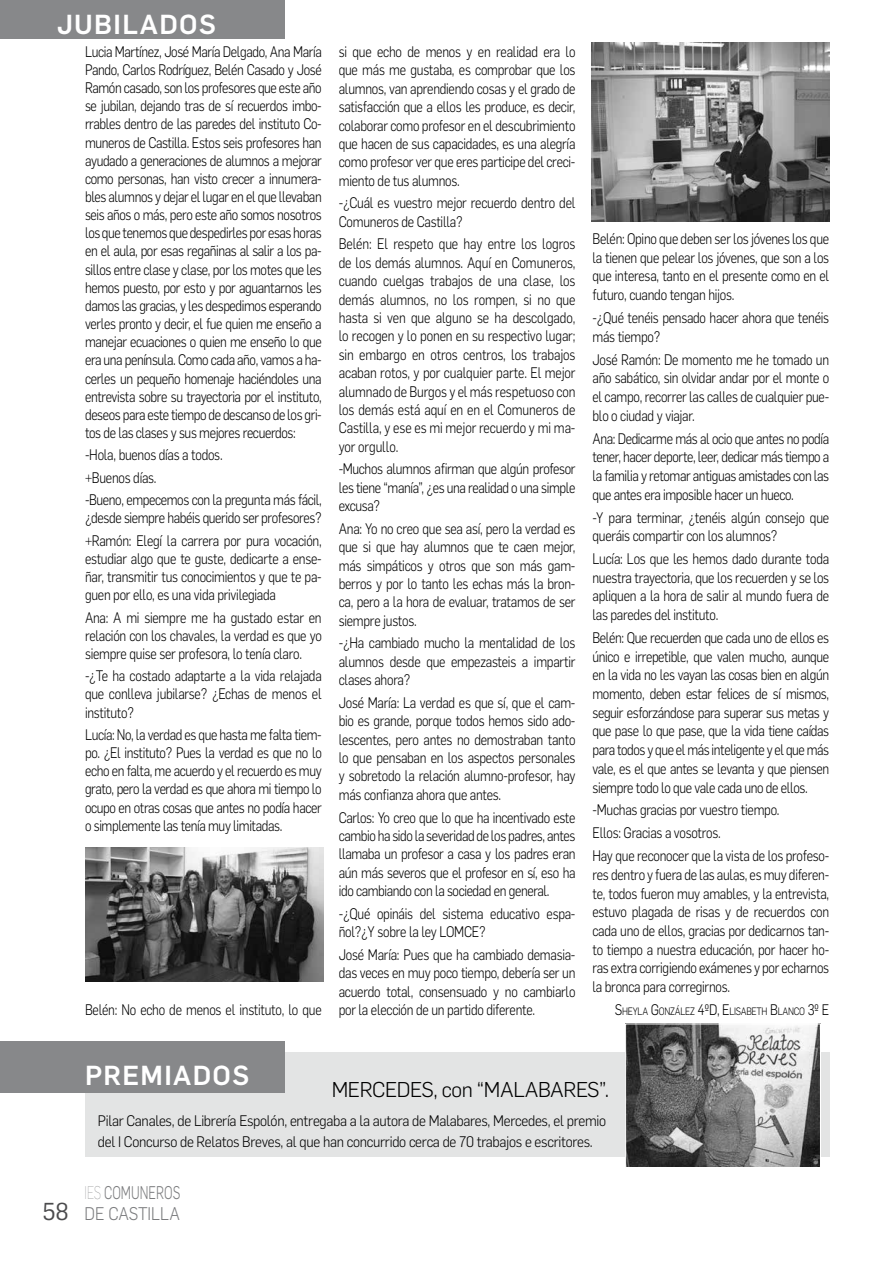
<style>
.page{position:relative;width:893px;height:1263px;background:#fff}
.page>*{position:absolute;margin:0;border:0;box-sizing:border-box;transform-origin:0 0}
.t1{font:500 27px "Flama";letter-spacing:.05em;color:#fff}
.t2{font:24px "Flama";color:#4b4b4d}
.t3{font:300 21px "Flama";letter-spacing:-.02em;color:#000}
.t4{font:300 18px/21.6px "Flama";color:#7b7c7e;scale:.72 1}
.t5{font:300 15px/18.5px "Flama";letter-spacing:-.02em;color:#000;text-align:justify;scale:.85 1}
.t6{font:300 15px/21px "Flama";letter-spacing:-.02em;color:#000;scale:.92 1}
.t7{font:300 15px "Flama";color:#000;scale:.85 1}
.t8{font:300 10.5px "Flama";letter-spacing:-.03em;color:#000;scale:.85 1}
.s1{font-size:15px}
.s2{font-weight:100}
</style>
<div class="page">
<div style="left:0;top:0;width:285px;height:38px;background:#87888a"></div>
<div style="left:85px;top:1052px;width:744px;height:105px;background:#e3e4e4"></div>
<img style="left:627px;top:1025px;width:192px;height:141px">
<div style="left:625px;top:1023px;width:196px;height:145px;border:1px solid #fff"></div>
<div style="left:0;top:1042px;width:285px;height:51px;background:#87888a"></div>
<img style="left:591px;top:43px;width:238px;height:178px">
<img style="left:85px;top:848px;width:238px;height:134px">
<h1 class="t1" style="left:57px;top:5px;width:161px">JUBILADOS</h1>
<p class="t5" style="left:85px;top:42px;width:280px">Lucia Martínez, José María Delgado, Ana María Pando, Carlos Rodríguez, Belén Casado y José Ramón casado, son los profesores que este año se jubilan, dejando tras de sí recuerdos imbo&shy;rrables dentro de las paredes del instituto Co&shy;muneros de Castilla. Estos seis profesores han ayudado a generaciones de alumnos a mejorar como personas, han visto crecer a innumera&shy;bles alumnos y dejar el lugar en el que llevaban seis años o más, pero este año somos nosotros los que tenemos que despedirles por esas horas en el aula, por esas regañinas al salir a los pa&shy;sillos entre clase y clase, por los motes que les hemos puesto, por esto y por aguantarnos les damos las gracias, y les despedimos esperando verles pronto y decir, el fue quien me enseño a manejar ecuaciones o quien me enseño lo que era una península. Como cada año, vamos a ha&shy;cerles un pequeño homenaje haciéndoles una entrevista sobre su trayectoria por el instituto, deseos para este tiempo de descanso de los gri&shy;tos de las clases y sus mejores recuerdos:</p>
<p class="t5" style="left:85px;top:443px;width:280px;line-height:22.4px;text-align:left">-Hola, buenos días a todos.<br>+Buenos días.<br>-Bueno, empecemos con la pregunta más fácil,</p>
<p class="t5" style="left:85px;top:506px;width:280px;line-height:22.4px">¿desde siempre habéis querido ser profesores? +Ramón: Elegí la carrera por pura vocación,</p>
<p class="t5" style="left:85px;top:549px;width:280px">estudiar algo que te guste, dedicarte a ense&shy;ñar, transmitir tus conocimientos y que te pa&shy;guen por ello, es una vida privilegiada</p>
<p class="t5" style="left:85px;top:607px;width:280px">Ana: A mi siempre me ha gustado estar en relación con los chavales, la verdad es que yo siempre quise ser profesora, lo tenía claro.</p>
<p class="t5" style="left:85px;top:666px;width:280px">-¿Te ha costado adaptarte a la vida relajada que conlleva jubilarse? ¿Echas de menos el instituto?</p>
<p class="t5" style="left:85px;top:725px;width:280px">Lucía: No, la verdad es que hasta me falta tiem&shy;po. ¿El instituto? Pues la verdad es que no lo echo en falta, me acuerdo y el recuerdo es muy grato, pero la verdad es que ahora mi tiempo lo ocupo en otras cosas que antes no podía hacer o simplemente las tenía muy limitadas.</p>
<p class="t5" style="left:85px;top:1000px;width:280px">Belén: No echo de menos el instituto, lo que</p>
<p class="t5" style="left:339px;top:42px;width:280px">si que echo de menos y en realidad era lo que más me gustaba, es comprobar que los alumnos, van aprendiendo cosas y el grado de satisfacción que a ellos les produce, es decir, colaborar como profesor en el descubrimiento que hacen de sus capacidades, es una alegría como profesor ver que eres participe del creci&shy;miento de tus alumnos.</p>
<p class="t5" style="left:339px;top:193px;width:280px">-¿Cuál es vuestro mejor recuerdo dentro del<br>Comuneros de Castilla?</p>
<p class="t5" style="left:339px;top:234px;width:280px">Belén: El respeto que hay entre los logros de los demás alumnos. Aquí en Comuneros, cuando cuelgas trabajos de una clase, los demás alumnos, no los rompen, si no que hasta si ven que alguno se ha descolgado, lo recogen y lo ponen en su respectivo lugar; sin embargo en otros centros, los trabajos acaban rotos, y por cualquier parte. El mejor alumnado de Burgos y el más respetuoso con los demás está aquí en en el Comuneros de Castilla, y ese es mi mejor recuerdo y mi ma&shy;yor orgullo.</p>
<p class="t5" style="left:339px;top:459px;width:280px">-Muchos alumnos afirman que algún profesor les tiene “manía”, ¿es una realidad o una simple excusa?</p>
<p class="t5" style="left:339px;top:518px;width:280px">Ana: Yo no creo que sea así, pero la verdad es que si que hay alumnos que te caen mejor, más simpáticos y otros que son más gam&shy;berros y por lo tanto les echas más la bron&shy;ca, pero a la hora de evaluar, tratamos de ser siempre justos.</p>
<p class="t5" style="left:339px;top:633px;width:280px">-¿Ha cambiado mucho la mentalidad de los alumnos desde que empezasteis a impartir clases ahora?</p>
<p class="t5" style="left:339px;top:692px;width:280px">José María: La verdad es que sí, que el cam&shy;bio es grande, porque todos hemos sido ado&shy;lescentes, pero antes no demostraban tanto lo que pensaban en los aspectos personales y sobretodo la relación alumno-profesor, hay más confianza ahora que antes.</p>
<p class="t5" style="left:339px;top:807px;width:280px">Carlos: Yo creo que lo que ha incentivado este cambio ha sido la severidad de los padres, antes llamaba un profesor a casa y los padres eran aún más severos que el profesor en sí, eso ha ido cambiando con la sociedad en general.</p>
<p class="t5" style="left:339px;top:903px;width:280px">-¿Qué opináis del sistema educativo espa&shy;ñol?¿Y sobre la ley LOMCE?</p>
<p class="t5" style="left:339px;top:944px;width:280px">José María: Pues que ha cambiado demasia&shy;das veces en muy poco tiempo, debería ser un acuerdo total, consensuado y no cambiarlo por la elección de un partido diferente.</p>
<p class="t5" style="left:592px;top:228px;width:280px">Belén: Opino que deben ser los jóvenes los que la tienen que pelear los jóvenes, que son a los que interesa, tanto en el presente como en el futuro, cuando tengan hijos.</p>
<p class="t5" style="left:592px;top:307px;width:280px">-¿Qué tenéis pensado hacer ahora que tenéis más tiempo?</p>
<p class="t5" style="left:592px;top:349px;width:280px">José Ramón: De momento me he tomado un año sabático, sin olvidar andar por el monte o el campo, recorrer las calles de cualquier pue&shy;blo o ciudad y viajar.</p>
<p class="t5" style="left:592px;top:428px;width:280px">Ana: Dedicarme más al ocio que antes no podía tener, hacer deporte, leer, dedicar más tiempo a la familia y retomar antiguas amistades con las que antes era imposible hacer un hueco.</p>
<p class="t5" style="left:592px;top:507px;width:280px">-Y para terminar, ¿tenéis algún consejo que queráis compartir con los alumnos?</p>
<p class="t5" style="left:592px;top:549px;width:280px">Lucía: Los que les hemos dado durante toda nuestra trayectoria, que los recuerden y se los apliquen a la hora de salir al mundo fuera de las paredes del instituto.</p>
<p class="t5" style="left:592px;top:628px;width:280px">Belén: Que recuerden que cada uno de ellos es único e irrepetible, que valen mucho, aunque en la vida no les vayan las cosas bien en algún momento, deben estar felices de sí mismos, seguir esforzándose para superar sus metas y que pase lo que pase, que la vida tiene caídas para todos y que el más inteligente y el que más vale, es el que antes se levanta y que piensen siempre todo lo que vale cada uno de ellos.</p>
<p class="t5" style="left:592px;top:798px;width:280px;line-height:23px;text-align:left">-Muchas gracias por vuestro tiempo.<br>Ellos: Gracias a vosotros.<br>Hay que reconocer que la vista de los profeso-</p>
<p class="t5" style="left:592px;top:864px;width:280px">res dentro y fuera de las aulas, es muy diferen&shy;te, todos fueron muy amables, y la entrevista, estuvo plagada de risas y de recuerdos con cada uno de ellos, gracias por dedicarnos tan&shy;to tiempo a nuestra educación, por hacer ho&shy;ras extra corrigiendo exámenes y por echarnos la bronca para corregirnos.</p>
<p class="t8" style="left:615px;top:1004px;width:147px"><span class="s1">S</span>HEYLA <span class="s1">G</span> ONZÁLEZ <span class="s1">4ºD, E</span>LISABET</p>
<p class="t8" style="left:761px;top:1004px;width:33px">H <span class="s1">B</span>LANCO</p>
<p class="t7" style="left:808px;top:999px;width:27px">3º E</p>
<h1 class="t1" style="left:85px;top:1055px;width:166px">PREMIADOS</h1>
<h3 class="t3" style="left:332px;top:1075px;width:279px">MERCEDES, con “MALABARES”.</h3>
<h2 class="t2" style="left:43px;top:1195px;width:28px">58</h2>
<p class="t6" style="left:98px;top:1109px;width:554px">Pilar Canales, de Librería Espolón, entregaba a la autora de Malabares, Mercedes, el premio del I Concurso de Relatos Breves, al que han concurrido cerca de 70 trabajos e escritores.</p>
<p class="t4" style="left:85px;top:1180px;width:134px"><span class="s2">IES</span> COMUNEROS<br>DE CASTILLA</p>
</div>
